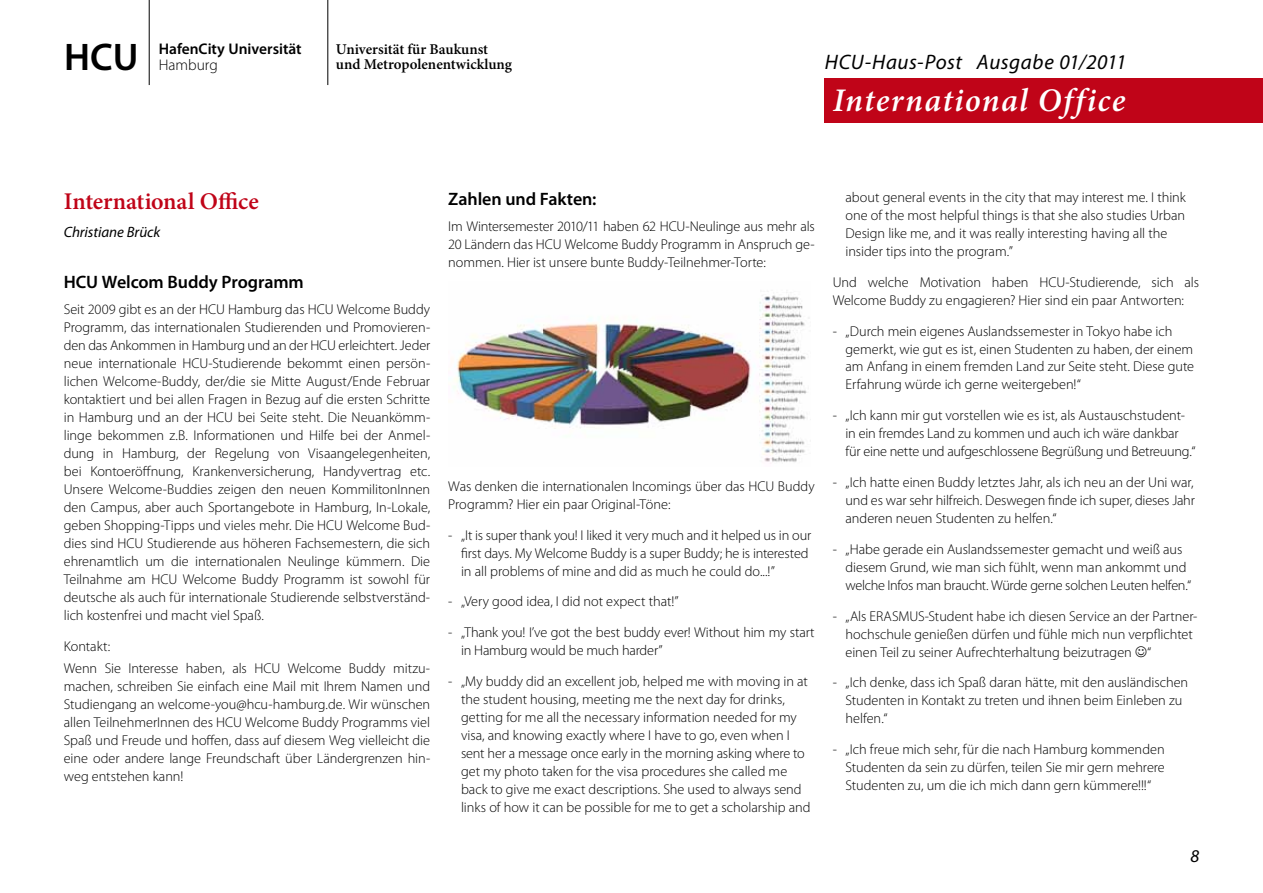
<style>
.page{position:relative;width:1263px;height:893px;background:#fff}
.page>*{position:absolute;margin:0;border:0;box-sizing:border-box;transform-origin:0 0}
.t1{font:600 38.7px "Myriad Pro";color:#000}
.t2{font:italic 600 33px "Minion Pro";letter-spacing:.04em;color:#fff}
.t3{font:600 24px "Minion Pro";letter-spacing:-.005em;color:#c00418}
.t4{font:italic 21px "Myriad Pro";letter-spacing:.025em;color:#000}
.t5{font:600 18px "Myriad Pro";letter-spacing:-.005em;color:#000}
.t6{font:italic 18px "Myriad Pro";color:#000}
.t7{font:600 15.45px "Myriad Pro";color:#000}
.t8{font:300 15.45px "Myriad Pro";color:#000}
.t9{font:600 15px/15px "Minion Pro";color:#000}
.t10{font:italic 15px "Myriad Pro";letter-spacing:-.005em;color:#000}
.t11{font:300 14.25px/18px "Myriad Pro";letter-spacing:-.005em;color:#000}
</style>
<div class="page">
<div style="left:824px;top:79px;width:439px;height:44px;background:#c00418"></div>
<hr style="left:149px;top:0;width:1px;height:85px;background:#000">
<hr style="left:327px;top:0;width:1px;height:85px;background:#000">
<img style="left:454px;top:292px;width:355px;height:172px">
<h1 class="t1" style="left:64px;top:32px;width:76px">HCU</h1>
<p class="t7" style="left:159px;top:39px;width:144px">HafenCity Universität</p>
<p class="t8" style="left:159px;top:56px;width:60px">Hamburg</p>
<p class="t9" style="left:336px;top:42px;width:178px">Universität für Baukunst und Metropolenentwicklung</p>
<h3 class="t4" style="left:825px;top:49px;width:303px">HCU-Haus-Post Ausgabe 01/2011</h3>
<h2 class="t2" style="left:833px;top:77px;width:294px">International Office</h2>
<h3 class="t3" style="left:64px;top:185px;width:197px">International Office</h3>
<p class="t10" style="left:64px;top:222px;width:98px">Christiane Brück</p>
<p class="t5" style="left:64px;top:270px;width:241px">HCU Welcom Buddy Programm</p>
<p class="t11" style="left:64px;top:301px;width:368px;text-align:justify">Seit 2009 gibt es an der HCU Hamburg das HCU Welcome Buddy Programm, das internationalen Studierenden und Promovieren&shy;den das Ankommen in Hamburg und an der HCU erleichtert. Jeder neue internationale HCU-Studierende bekommt einen persön&shy;lichen Welcome-Buddy, der/die sie Mitte August/Ende Februar kontaktiert und bei allen Fragen in Bezug auf die ersten Schritte in Hamburg und an der HCU bei Seite steht. Die Neuankömm&shy;linge bekommen z.B. Informationen und Hilfe bei der Anmel&shy;dung in Hamburg, der Regelung von Visaangelegenheiten, bei Kontoeröffnung, Krankenversicherung, Handyvertrag etc.<br>Unsere Welcome-Buddies zeigen den neuen KommilitonInnen den Campus, aber auch Sportangebote in Hamburg, In-Lokale, geben Shopping-Tipps und vieles mehr. Die HCU Welcome Bud&shy;dies sind HCU Studierende aus höheren Fachsemestern, die sich ehrenamtlich um die internationalen Neulinge kümmern. Die Teilnahme am HCU Welcome Buddy Programm ist sowohl für deutsche als auch für internationale Studierende selbstverständ&shy;lich kostenfrei und macht viel Spaß.</p>
<p class="t11" style="left:64px;top:635px;width:368px;line-height:22.2px">Kontakt:<br>Wenn Sie Interesse haben, als HCU Welcome Buddy mitzu-</p>
<p class="t11" style="left:64px;top:678px;width:368px;text-align:justify">machen, schreiben Sie einfach eine Mail mit Ihrem Namen und Studiengang an welcome-you@hcu-hamburg.de. Wir wünschen allen TeilnehmerInnen des HCU Welcome Buddy Programms viel Spaß und Freude und hoffen, dass auf diesem Weg vielleicht die eine oder andere lange Freundschaft über Ländergrenzen hin&shy;weg entstehen kann!</p>
<p class="t5" style="left:448px;top:187px;width:150px">Zahlen und Fakten:</p>
<p class="t11" style="left:448px;top:218px;width:368px;text-align:justify">Im Wintersemester 2010/11 haben 62 HCU-Neulinge aus mehr als 20 Ländern das HCU Welcome Buddy Programm in Anspruch ge&shy;nommen. Hier ist unsere bunte Buddy-Teilnehmer-Torte:</p>
<p class="t11" style="left:448px;top:477px;width:368px">Was denken die internationalen Incomings über das HCU Buddy<br>Programm? Hier ein paar Original-Töne:</p>
<p class="t11" style="left:461px;top:526px;width:352px;text-indent:-13px">- „It is super thank you! I liked it very much and it helped us in our first days. My Welcome Buddy is a super Buddy; he is interested in all problems of mine and did as much he could do...!”</p>
<p class="t11" style="left:448px;top:593px;width:232px">- „Very good idea, I did not expect that!”</p>
<p class="t11" style="left:461px;top:624px;width:355px;text-indent:-13px">- „Thank you! I’ve got the best buddy ever! Without him my start in Hamburg would be much harder”</p>
<p class="t11" style="left:461px;top:672px;width:351px;text-indent:-13px">- „My buddy did an excellent job, helped me with moving in at the student housing, meeting me the next day for drinks, getting for me all the necessary information needed for my visa, and knowing exactly where I have to go, even when I sent her a message once early in the morning asking where to get my photo taken for the visa procedures she called me back to give me exact descriptions. She used to always send links of how it can be possible for me to get a scholarship and</p>
<p class="t11" style="left:845px;top:188px;width:342px">about general events in the city that may interest me. I think one of the most helpful things is that she also studies Urban Design like me, and it was really interesting having all the insider tips into the program.”</p>
<p class="t11" style="left:833px;top:273px;width:368px">Und welche Motivation haben HCU-Studierende, sich als<br>Welcome Buddy zu engagieren? Hier sind ein paar Antworten:</p>
<p class="t11" style="left:845px;top:322px;width:350px;text-indent:-13px">- „Durch mein eigenes Auslandssemester in Tokyo habe ich gemerkt, wie gut es ist, einen Studenten zu haben, der einem am Anfang in einem fremden Land zur Seite steht. Diese gute Erfahrung würde ich gerne weitergeben!“</p>
<p class="t11" style="left:845px;top:407px;width:351px;text-indent:-13px">- „Ich kann mir gut vorstellen wie es ist, als Austauschstudent&shy;in ein fremdes Land zu kommen und auch ich wäre dankbar für eine nette und aufgeschlossene Begrüßung und Betreuung.“</p>
<p class="t11" style="left:845px;top:473px;width:351px;text-align:justify;text-indent:-13px">- „Ich hatte einen Buddy letztes Jahr, als ich neu an der Uni war, und es war sehr hilfreich. Deswegen finde ich super, dieses Jahr anderen neuen Studenten zu helfen.“</p>
<p class="t11" style="left:845px;top:540px;width:347px;text-indent:-13px">- „Habe gerade ein Auslandssemester gemacht und weiß aus diesem Grund, wie man sich fühlt, wenn man ankommt und welche Infos man braucht. Würde gerne solchen Leuten helfen.“</p>
<p class="t11" style="left:845px;top:607px;width:353px;text-indent:-13px">- „Als ERASMUS-Student habe ich diesen Service an der Partner&shy;hochschule genießen dürfen und fühle mich nun verpflichtet einen Teil zu seiner Aufrechterhaltung beizutragen “</p>
<p class="t11" style="left:845px;top:674px;width:344px;text-indent:-13px">- „Ich denke, dass ich Spaß daran hätte, mit den ausländischen<br>Studenten in Kontakt zu treten und ihnen beim Einleben zu helfen.“</p>
<p class="t11" style="left:845px;top:740px;width:321px;text-align:justify;text-indent:-13px">- „Ich freue mich sehr, für die nach Hamburg kommenden Studenten da sein zu dürfen, teilen Sie mir gern mehrere Studenten zu, um die ich mich dann gern kümmere!!!“</p>
<p class="t6" style="left:1190px;top:845px;width:10px">8</p>
</div>
